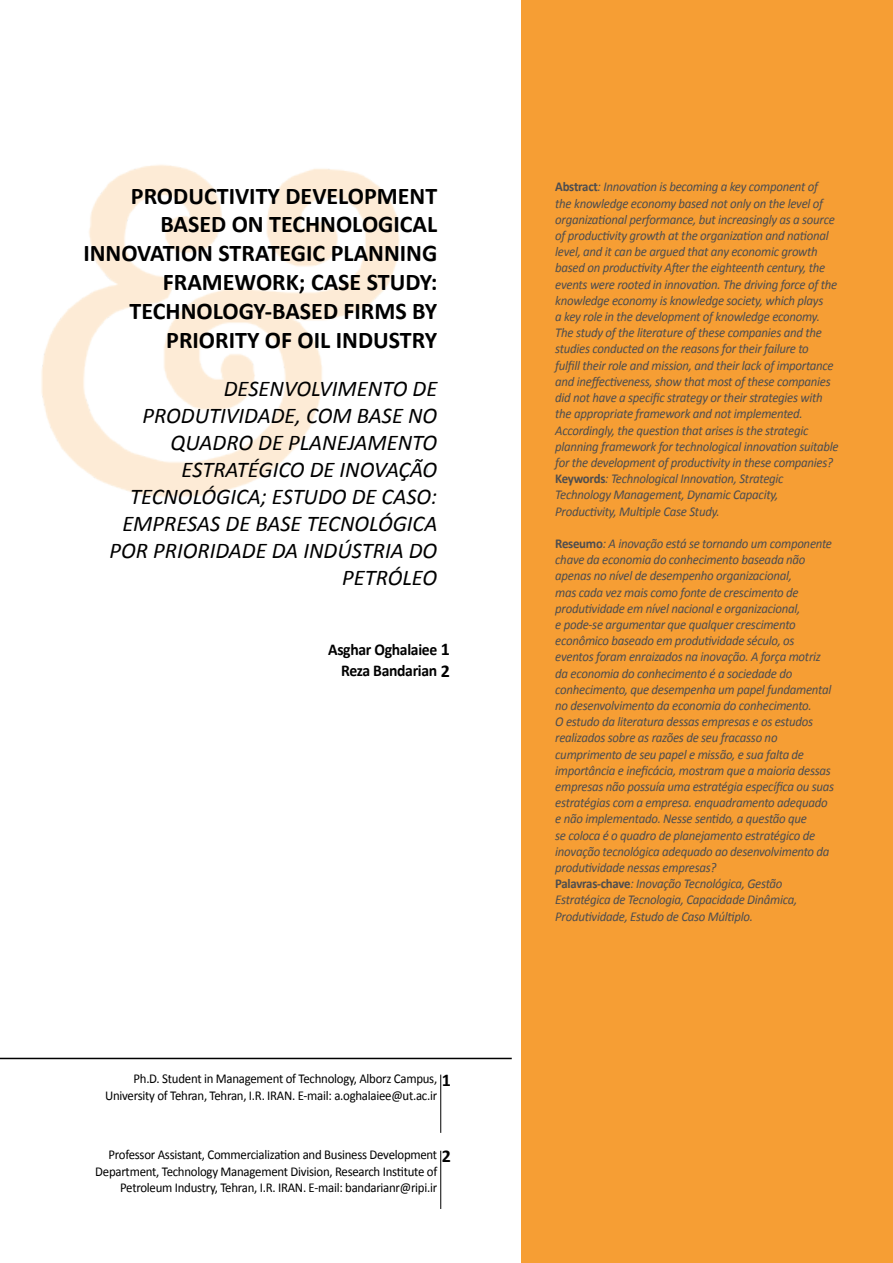
<style>
.page{position:relative;width:893px;height:1263px;background:#fff}
.page>*{position:absolute;margin:0;border:0;box-sizing:border-box;transform-origin:0 0}
.t1{font:700 24px/28.8px "Calibri";color:#000;text-align:right}
.t2{font:italic 22.5px/27px "Calibri";color:#000;text-align:right}
.t3{font:700 18px "Calibri";color:#000}
.t4{font:700 16.5px/21px "Calibri";letter-spacing:-.02em;color:#000;text-align:right;scale:.95 1}
.t5{font:italic 13.5px/16.2px "Calibri";letter-spacing:-.02em;color:#4d4d4f;scale:.95 1}
.t6{font:13.5px/16.2px "Calibri";letter-spacing:-.02em;color:#000;text-align:right;scale:.95 1}
.s1{font-size:18px}
.s2{font-weight:700;font-style:normal}
</style>
<div class="page">
<div style="left:521px;top:0;width:372px;height:1263px;background:#f69e34"></div>
<img style="left:41px;top:165px;width:387px;height:332px">
<hr style="left:0;top:1058px;width:512px;height:1px;background:#000">
<hr style="left:440px;top:1074px;width:1px;height:59px;background:#000">
<hr style="left:440px;top:1151px;width:1px;height:58px;background:#000">
<h1 class="t1" style="left:83px;top:181px;width:355px">PRODUCTIVITY DEVELOPMENT<br>BASED ON TECHNOLOGICAL<br>INNOVATION STRATEGIC PLANNING<br>FRAMEWORK; CASE STUDY:<br>TECHNOLOGY-BASED FIRMS BY<br>PRIORITY OF OIL INDUSTRY</h1>
<h2 class="t2" style="left:110px;top:374px;width:329px">DESENVOLVIMENTO DE<br>PRODUTIVIDADE, COM BASE NO<br>QUADRO DE PLANEJAMENTO<br>ESTRATÉGICO DE INOVAÇÃO<br>TECNOLÓGICA; ESTUDO DE CASO:<br>EMPRESAS DE BASE TECNOLÓGICA<br>POR PRIORIDADE DA INDÚSTRIA DO<br>PETRÓLEO</h2>
<p class="t4" style="left:328px;top:639px;width:130px">Asghar Oghalaiee <span class="s1">1<br></span>Reza Bandarian <span class="s1">2</span></p>
<p class="t6" style="left:105px;top:1071px;width:351px">Ph.D. Student in Management of Technology, Alborz Campus,<br>University of Tehran, Tehran, I.R. IRAN. E-mail: a.oghalaiee@ut.ac.ir</p>
<h3 class="t3" style="left:442px;top:1068px;width:11px">1</h3>
<p class="t6" style="left:95px;top:1147px;width:361px">Professor Assistant, Commercialization and Business Development<br>Department, Technology Management Division, Research Institute of<br>Petroleum Industry, Tehran, I.R. IRAN. E-mail: bandarianr@ripi.ir</p>
<h3 class="t3" style="left:442px;top:1144px;width:11px">2</h3>
<p class="t5" style="left:555px;top:178px;width:300px"><span class="s2">Abstract</span>: Innovation is becoming a key component of<br>the knowledge economy based not only on the level of organizational performance, but increasingly as a source of productivity growth at the organization and national level, and it can be argued that any economic growth based on productivity After the eighteenth century, the events were rooted in innovation. The driving force of the knowledge economy is knowledge society, which plays<br>a key role in the development of knowledge economy.<br>The study of the literature of these companies and the studies conducted on the reasons for their failure to<br>fulfill their role and mission, and their lack of importance and ineffectiveness, show that most of these companies did not have a specific strategy or their strategies with the appropriate framework and not implemented.<br>Accordingly, the question that arises is the strategic planning framework for technological innovation suitable for the development of productivity in these companies?<br><span class="s2">Keywords</span>: Technological Innovation, Strategic Technology Management, Dynamic Capacity, Productivity, Multiple Case Study.</p>
<p class="t5" style="left:555px;top:535px;width:295px"><span class="s2">Reseumo</span>: A inovação está se tornando um componente chave da economia do conhecimento baseada não apenas no nível de desempenho organizacional,<br>mas cada vez mais como fonte de crescimento de produtividade em nível nacional e organizacional,<br>e pode-se argumentar que qualquer crescimento econômico baseado em produtividade século, os eventos foram enraizados na inovação. A força motriz da economia do conhecimento é a sociedade do conhecimento, que desempenha um papel fundamental no desenvolvimento da economia do conhecimento.<br>O estudo da literatura dessas empresas e os estudos realizados sobre as razões de seu fracasso no cumprimento de seu papel e missão, e sua falta de importância e ineficácia, mostram que a maioria dessas empresas não possuía uma estratégia específica ou suas estratégias com a empresa. enquadramento adequado e não implementado. Nesse sentido, a questão que<br>se coloca é o quadro de planejamento estratégico de inovação tecnológica adequado ao desenvolvimento da produtividade nessas empresas?<br><span class="s2">Palavras-chave</span>: Inovação Tecnológica, Gestão Estratégica de Tecnologia, Capacidade Dinâmica, Produtividade, Estudo de Caso Múltiplo.</p>
</div>
